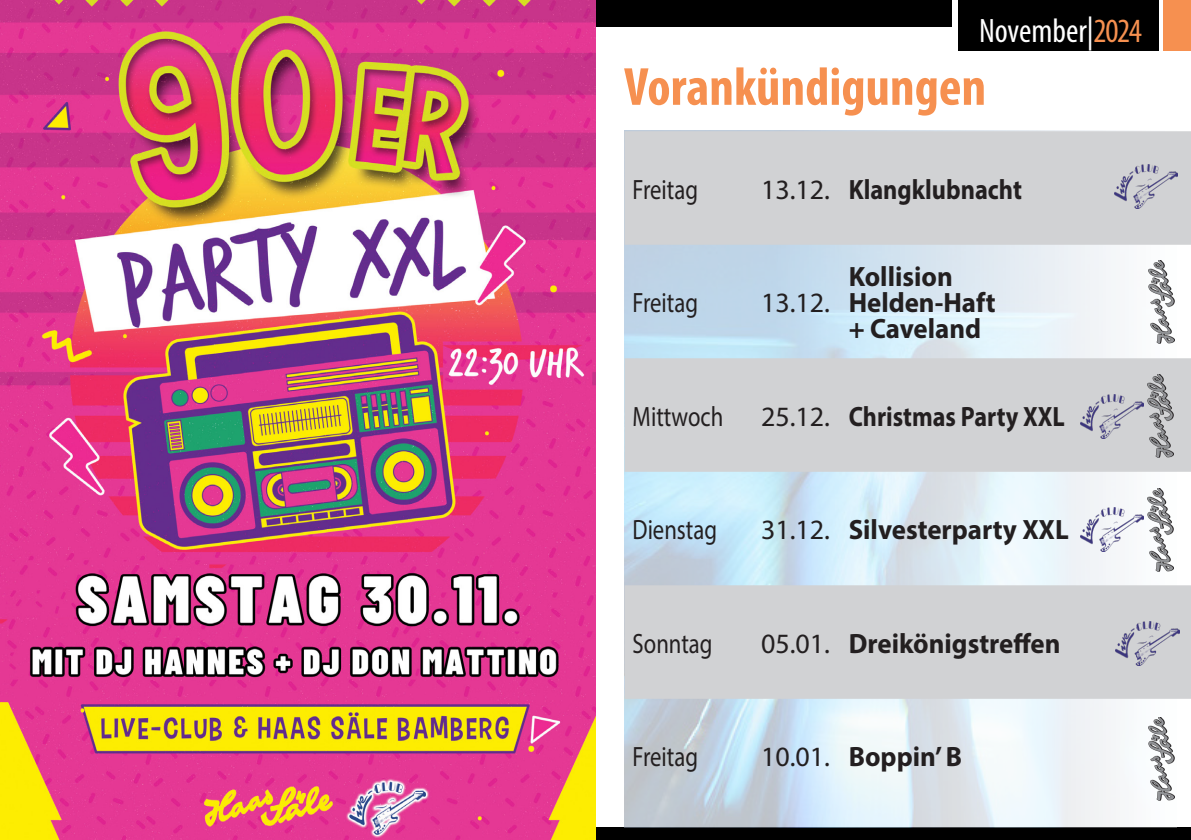
<style>
.page{position:relative;width:1191px;height:840px;background:#fff}
.page>*{position:absolute;margin:0;border:0;box-sizing:border-box;transform-origin:0 0}
.t1{font:700 condensed 54px "Myriad Pro";color:#f69050}
.t2{font:condensed 34px "Myriad Pro";letter-spacing:-.005em;color:#fff}
.t3{font:700 28px/26px "Myriad Pro";color:#231f20;scale:.96 1}
.t4{font:28px "Myriad Pro";color:#231f20;scale:.81 1}
.t5{font:700 28px "Myriad Pro";color:#231f20;scale:.86 1}
.t6{font:700 28px "Myriad Pro";color:#231f20;scale:.87 1}
.t7{font:28px "Myriad Pro";color:#231f20}
.s1{color:#f69050}
.s2{font-weight:400}
</style>
<div class="page">
<div style="left:0;top:827px;width:1191px;height:12px;background:#000"></div>
<div style="left:595px;top:0;width:357px;height:27px;background:#000"></div>
<div style="left:958px;top:0;width:200px;height:50px;background:#000"></div>
<div style="left:1163px;top:0;width:28px;height:50px;background:#f69050"></div>
<svg style="left:624px;top:130px;width:553px;height:697px"></svg>
<svg style="left:624px;top:131px;width:567px;height:567px;background:#d3dbe0"></svg>
<img style="left:1080px;top:394px;width:64px;height:44px">
<img style="left:1116px;top:621px;width:63px;height:44px">
<img style="left:1114px;top:164px;width:64px;height:44px">
<img style="left:1149px;top:717px;width:25px;height:83px">
<img style="left:0;top:0;width:595px;height:839px">
<img style="left:1148px;top:261px;width:26px;height:82px">
<img style="left:1147px;top:374px;width:26px;height:83px">
<img style="left:1080px;top:507px;width:64px;height:44px">
<img style="left:1147px;top:488px;width:26px;height:83px">
<p class="t2" style="left:979px;top:10px;width:164px">November|<span class="s1">2024</span></p>
<h1 class="t1" style="left:624px;top:53px;width:364px">Vorankündigungen</h1>
<p class="t4" style="left:632px;top:172px;width:82px">Freitag</p>
<p class="t6" style="left:761px;top:171px;width:301px"><span class="s2">13.12.</span> Klangklubnacht</p>
<p class="t4" style="left:632px;top:285px;width:82px">Freitag</p>
<p class="t7" style="left:761px;top:285px;width:71px">13.12.</p>
<p class="t3" style="left:848px;top:262px;width:154px">Kollision<br>Helden-Haft + Caveland</p>
<p class="t4" style="left:632px;top:398px;width:113px">Mittwoch</p>
<p class="t5" style="left:761px;top:397px;width:355px"><span class="s2">25.12.</span> Christmas Party XXL</p>
<p class="t4" style="left:632px;top:512px;width:106px">Dienstag</p>
<p class="t3" style="left:761px;top:515px;width:322px"><span class="s2">31.12.</span> Silvesterparty XXL</p>
<p class="t4" style="left:632px;top:625px;width:100px">Sonntag</p>
<p class="t3" style="left:761px;top:628px;width:313px"><span class="s2">05.01.</span> Dreikönigstreffen</p>
<p class="t4" style="left:632px;top:739px;width:82px">Freitag</p>
<p class="t3" style="left:761px;top:742px;width:211px"><span class="s2">10.01.</span> Boppin’ B</p>
</div>
